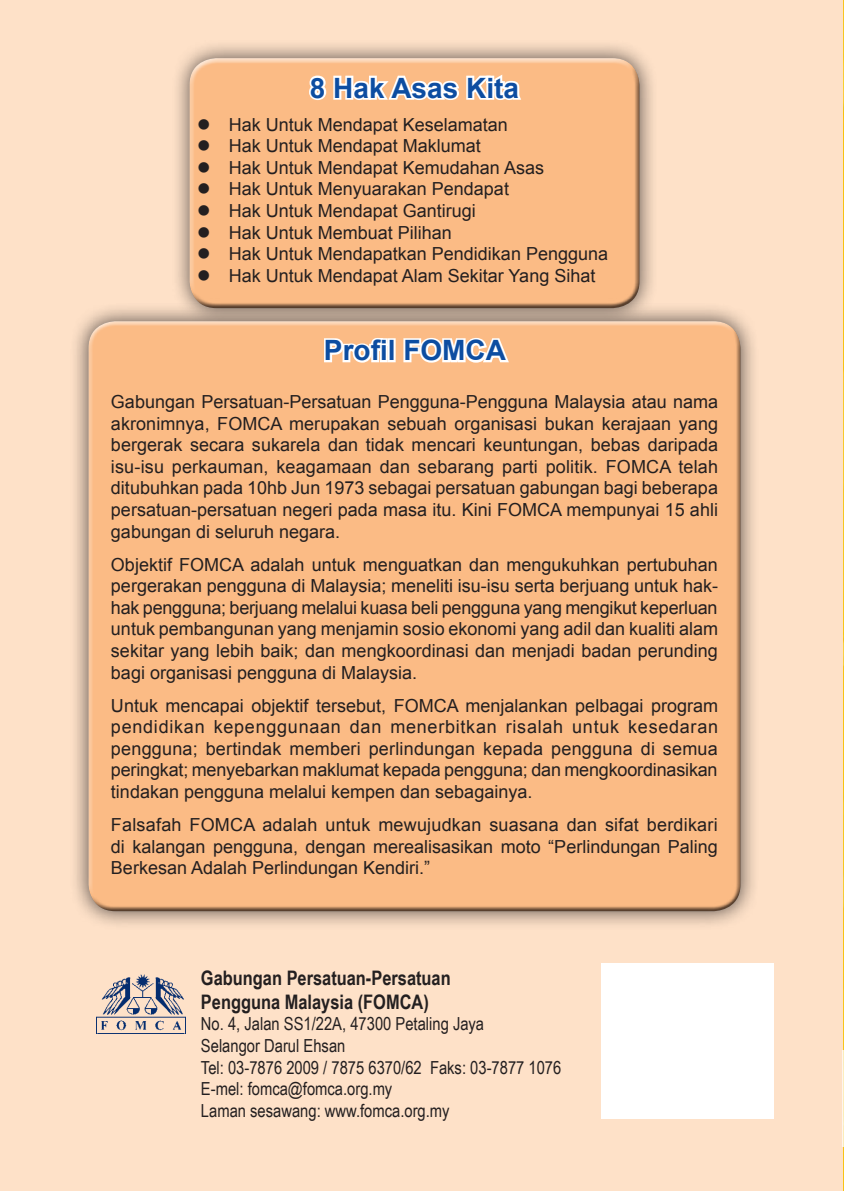
<style>
.page{position:relative;width:844px;height:1191px;background:#fff}
.page>*{position:absolute;margin:0;border:0;box-sizing:border-box;transform-origin:0 0}
.t1{font:700 28px "Arial";color:#0d4da1}
.t2{font:700 20px "Arial Narrow";color:#231f20}
.Para_Text{font:18px/21.6px "Arial";color:#231f20;text-align:justify}
.t3{font:18px "Arial Narrow";color:#231f20}
</style>
<div class="page">
<img style="left:842px;top:0;width:2px;height:1191px">
<div style="left:0;top:0;width:842px;height:1191px;background:#fee1c8"></div>
<div style="left:170px;top:38px;width:488px;height:288px;background:#231f20;opacity:.75"></div>
<div style="left:189px;top:65px;width:453px;height:246px;background:#fbbb85"></div>
<svg style="left:306px;top:44px;width:218px;height:56px"></svg>
<div style="left:69px;top:301px;width:689px;height:628px;background:#231f20;opacity:.75"></div>
<div style="left:88px;top:328px;width:656px;height:583px;background:#fbbb85"></div>
<svg style="left:324px;top:338px;width:66px;height:25px"></svg>
<div style="left:388px;top:338px;width:7px;height:24px;border:4px solid #fff"></div>
<svg style="left:401px;top:312px;width:111px;height:51px"></svg>
<div style="left:601px;top:963px;width:173px;height:155px;background:#fff"></div>
<img style="left:96px;top:974px;width:89px;height:59px">
<hr style="left:842px;top:1050px;width:2px;height:97px;background:#fff">
<p class="t1" style="left:310px;top:69px;width:211px">8 Hak Asas Kita</p>
<p class="Para_Text" style="left:197px;top:114px;width:312px">● Hak Untuk Mendapat Keselamatan</p>
<p class="Para_Text" style="left:197px;top:135px;width:285px">● Hak Untuk Mendapat Maklumat</p>
<p class="Para_Text" style="left:197px;top:157px;width:348px">● Hak Untuk Mendapat Kemudahan Asas</p>
<p class="Para_Text" style="left:197px;top:178px;width:313px">● Hak Untuk Menyuarakan Pendapat</p>
<p class="Para_Text" style="left:197px;top:200px;width:280px">● Hak Untuk Mendapat Gantirugi</p>
<p class="Para_Text" style="left:197px;top:222px;width:256px">● Hak Untuk Membuat Pilihan</p>
<p class="Para_Text" style="left:197px;top:243px;width:412px">● Hak Untuk Mendapatkan Pendidikan Pengguna</p>
<p class="Para_Text" style="left:197px;top:265px;width:400px">● Hak Untuk Mendapat Alam Sekitar Yang Sihat</p>
<p class="t1" style="left:324px;top:332px;width:183px">Profil FOMCA</p>
<p class="Para_Text" style="left:111px;top:391px;width:608px">Gabungan Persatuan-Persatuan Pengguna-Pengguna Malaysia atau nama akronimnya, FOMCA merupakan sebuah organisasi bukan kerajaan yang bergerak secara sukarela dan tidak mencari keuntungan, bebas daripada isu-isu perkauman, keagamaan dan sebarang parti politik. FOMCA telah ditubuhkan pada 10hb Jun 1973 sebagai persatuan gabungan bagi beberapa persatuan-persatuan negeri pada masa itu. Kini FOMCA mempunyai 15 ahli gabungan di seluruh negara.</p>
<p class="Para_Text" style="left:111px;top:553px;width:608px">Objektif FOMCA adalah untuk menguatkan dan mengukuhkan pertubuhan pergerakan pengguna di Malaysia; meneliti isu-isu serta berjuang untuk hak&shy;hak pengguna; berjuang melalui kuasa beli pengguna yang mengikut keperluan untuk pembangunan yang menjamin sosio ekonomi yang adil dan kualiti alam sekitar yang lebih baik; dan mengkoordinasi dan menjadi badan perunding bagi organisasi pengguna di Malaysia.</p>
<p class="Para_Text" style="left:111px;top:694px;width:608px">Untuk mencapai objektif tersebut, FOMCA menjalankan pelbagai program pendidikan kepenggunaan dan menerbitkan risalah untuk kesedaran pengguna; bertindak memberi perlindungan kepada pengguna di semua peringkat; menyebarkan maklumat kepada pengguna; dan mengkoordinasikan tindakan pengguna melalui kempen dan sebagainya.</p>
<p class="Para_Text" style="left:111px;top:814px;width:608px">Falsafah FOMCA adalah untuk mewujudkan suasana dan sifat berdikari di kalangan pengguna, dengan merealisasikan moto “Perlindungan Paling Berkesan Adalah Perlindungan Kendiri.”</p>
<p class="t2" style="left:201px;top:962px;width:251px">Gabungan Persatuan-Persatuan</p>
<p class="t2" style="left:201px;top:986px;width:229px">Pengguna Malaysia (FOMCA)</p>
<p class="t3" style="left:201px;top:1010px;width:285px">No. 4, Jalan SS1/22A, 47300 Petaling Jaya</p>
<p class="t3" style="left:201px;top:1032px;width:146px">Selangor Darul Ehsan</p>
<p class="t3" style="left:201px;top:1054px;width:362px">Tel: 03-7876 2009 / 7875 6370/62 Faks: 03-7877 1076</p>
<p class="t3" style="left:201px;top:1075px;width:193px">E-mel: fomca@fomca.org.my</p>
<p class="t3" style="left:201px;top:1097px;width:250px">Laman sesawang: www.fomca.org.my</p>
</div>
